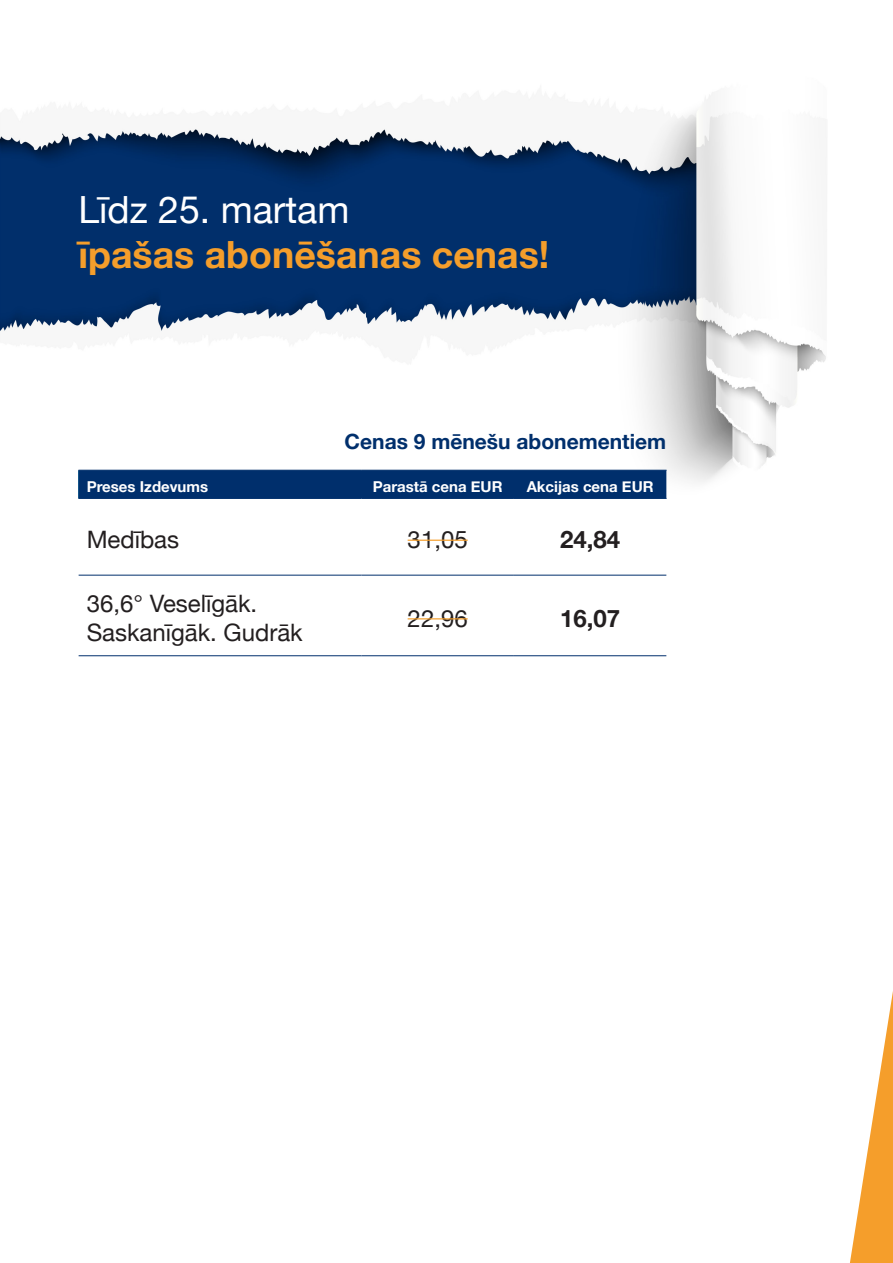
<style>
.page{position:relative;width:893px;height:1263px;background:#fff}
.page>*{position:absolute;margin:0;border:0;box-sizing:border-box;transform-origin:0 0}
.t1{font:700 37.5px/45px "Helvetica Neue";color:#f59e2b}
.t2{font:24px/28.8px "Helvetica Neue";color:#231f20}
.t3{font:700 24px "Helvetica Neue";color:#231f20}
.t4{font:700 21px "Helvetica Neue";color:#002f6c}
.t5{font:700 15px "Helvetica Neue";color:#fff}
.s1{font-weight:400;color:#fff}
</style>
<div class="page">
<img style="left:0;top:92px;width:826px;height:405px">
<svg style="left:850px;top:991px;width:43px;height:272px"></svg>
<div style="left:78px;top:471px;width:588px;height:27px;background:#002f6c"></div>
<hr style="left:78px;top:470px;width:283px;height:1px;background:#002f6c">
<hr style="left:361px;top:470px;width:153px;height:1px;background:#002f6c">
<hr style="left:514px;top:470px;width:152px;height:1px;background:#002f6c">
<hr style="left:78px;top:498px;width:283px;height:1px;background:#002f6c">
<hr style="left:361px;top:498px;width:153px;height:1px;background:#002f6c">
<hr style="left:514px;top:498px;width:152px;height:1px;background:#002f6c">
<hr style="left:79px;top:575px;width:282px;height:1px;background:#002f6c">
<hr style="left:361px;top:575px;width:153px;height:1px;background:#002f6c">
<hr style="left:514px;top:575px;width:152px;height:1px;background:#002f6c">
<hr style="left:79px;top:655px;width:282px;height:1px;background:#002f6c">
<hr style="left:361px;top:655px;width:153px;height:1px;background:#002f6c">
<hr style="left:514px;top:655px;width:152px;height:1px;background:#002f6c">
<hr style="left:408px;top:540px;width:60px;height:1px;background:#f59e2b">
<hr style="left:408px;top:618px;width:60px;height:1px;background:#f59e2b">
<p class="t1" style="left:78px;top:188px;width:472px"><span class="s1">Līdz 25. martam<br></span>īpašas abonēšanas cenas!</p>
<p class="t4" style="left:345px;top:425px;width:323px">Cenas 9 mēnešu abonementiem</p>
<p class="t5" style="left:87px;top:474px;width:123px">Preses Izdevums</p>
<p class="t5" style="left:373px;top:474px;width:131px">Parastā cena EUR</p>
<p class="t5" style="left:527px;top:474px;width:128px">Akcijas cena EUR</p>
<p class="t2" style="left:87px;top:527px;width:94px">Medības</p>
<p class="t2" style="left:408px;top:527px;width:62px">31,05</p>
<p class="t3" style="left:560px;top:521px;width:62px">24,84</p>
<p class="t2" style="left:87px;top:591px;width:218px">36,6° Veselīgāk.<br>Saskanīgāk. Gudrāk</p>
<p class="t2" style="left:408px;top:605px;width:62px">22,96</p>
<p class="t3" style="left:560px;top:600px;width:62px">16,07</p>
</div>
